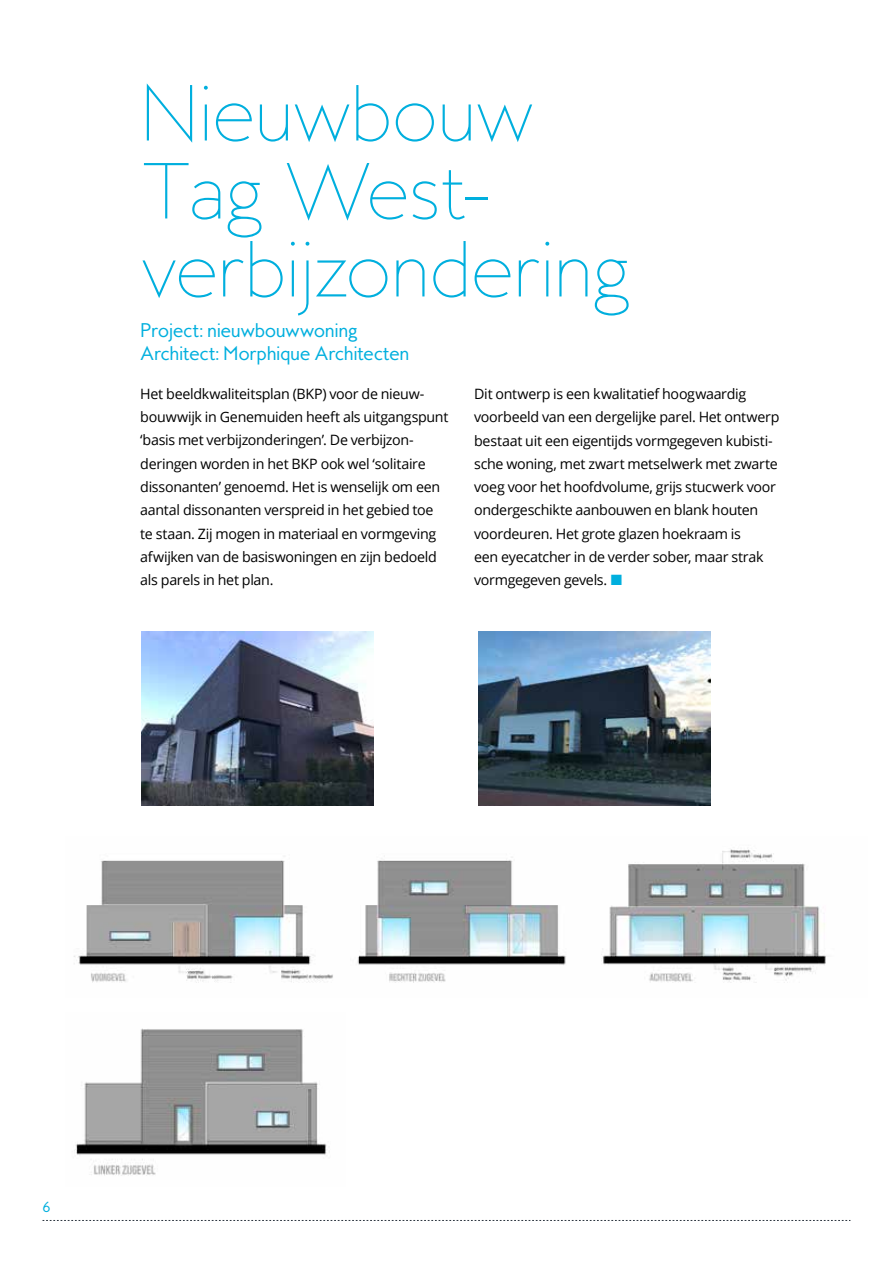
<style>
.page{position:relative;width:893px;height:1263px;background:#fff}
.page>*{position:absolute;margin:0;border:0;box-sizing:border-box;transform-origin:0 0}
.t1{font:100 72px/78px "MB Empire";letter-spacing:-.015em;color:#00afde}
.t2{font:18px/23.2px "MB Empire";letter-spacing:-.03em;color:#00afde}
.t3{font:14.25px/23.2px "Open Sans";letter-spacing:-.02em;color:#000}
.t4{font:13.5px "MB Empire";color:#00afde}
</style>
<div class="page">
<svg style="left:43px;top:1220px;width:807px;height:1px"></svg>
<img style="left:142px;top:631px;width:231px;height:174px">
<img style="left:479px;top:631px;width:231px;height:174px">
<img style="left:74px;top:849px;width:752px;height:134px">
<img style="left:74px;top:1028px;width:256px;height:148px">
<h1 class="t1" style="left:140px;top:74px;width:493px">Nieuwbouw<br>Tag West&shy;verbijzondering</h1>
<p class="t2" style="left:140px;top:319px;width:271px">Project: nieuwbouwwoning<br>Architect: Morphique Architecten</p>
<p class="t3" style="left:140px;top:382px;width:310px">Het beeldkwaliteitsplan (BKP) voor de nieuw&shy;bouwwijk in Genemuiden heeft als uitgangspunt ‘basis met verbijzonderingen’. De verbijzon&shy;deringen worden in het BKP ook wel ‘solitaire dissonanten’ genoemd. Het is wenselijk om een aantal dissonanten verspreid in het gebied toe te staan. Zij mogen in materiaal en vormgeving afwijken van de basiswoningen en zijn bedoeld als parels in het plan.</p>
<p class="t3" style="left:474px;top:382px;width:307px">Dit ontwerp is een kwalitatief hoogwaardig voorbeeld van een dergelijke parel. Het ontwerp bestaat uit een eigentijds vormgegeven kubisti&shy;sche woning, met zwart metselwerk met zwarte voeg voor het hoofdvolume, grijs stucwerk voor ondergeschikte aanbouwen en blank houten voordeuren. Het grote glazen hoekraam is<br>een eyecatcher in de verder sober, maar strak vormgegeven gevels.</p>
<p class="t4" style="left:43px;top:1198px;width:10px">6</p>
</div>
